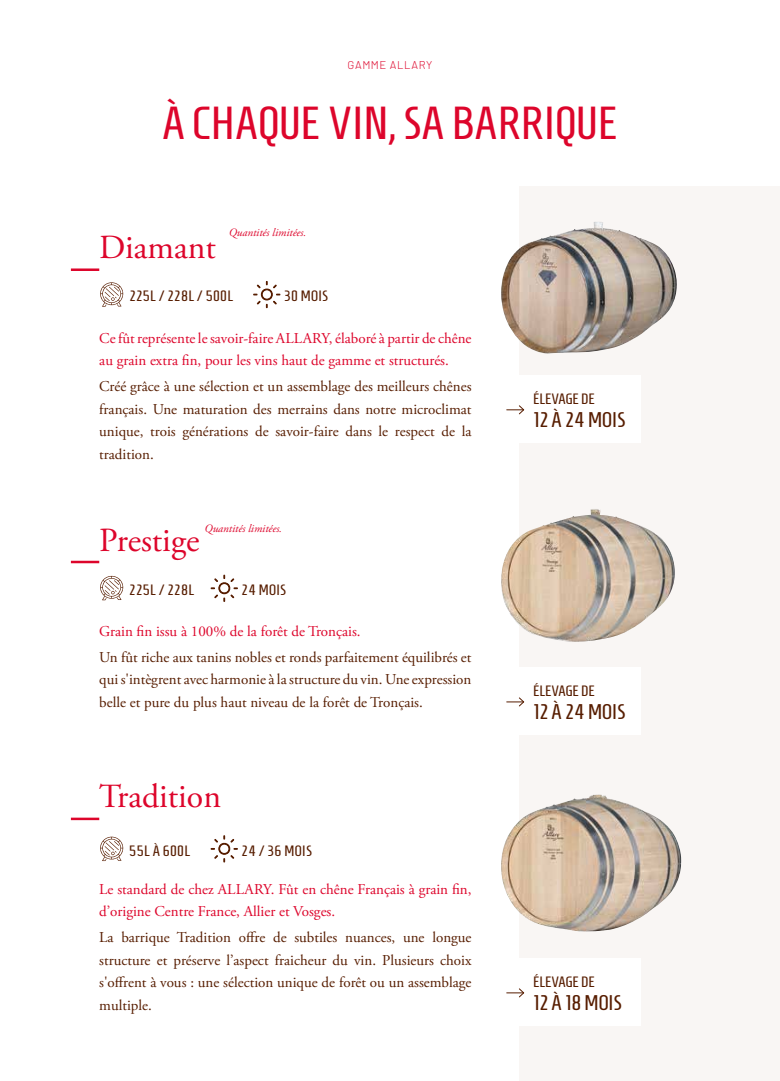
<style>
.page{position:relative;width:780px;height:1081px;background:#fff}
.page>*{position:absolute;margin:0;border:0;box-sizing:border-box;transform-origin:0 0}
.t1{font:46.25px "Homenaje";letter-spacing:.01em;color:#dd052b}
.t2{font:33.75px "Adobe Garamond Pro";color:#dd052b}
.t3{font:21.25px "Homenaje";color:#571d00}
.t4{font:15px/22.5px "Adobe Garamond Pro";color:#571d00;text-align:justify}
.t5{font:15px/22.5px "Adobe Garamond Pro";color:#dd052b}
.t6{font:15px "Homenaje";letter-spacing:.02em;color:#571d00}
.t7{font:15px "Homenaje";color:#571d00}
.t8{font:italic 11.25px "Adobe Garamond Pro";color:#dd052b}
.t9{font:300 11.25px "Barlow";letter-spacing:.05em;color:#dd052b}
</style>
<div class="page">
<div style="left:519px;top:187px;width:261px;height:894px;background:#f9f6f4"></div>
<svg style="left:100px;top:282px;width:23px;height:25px"></svg>
<svg style="left:100px;top:576px;width:23px;height:24px"></svg>
<svg style="left:100px;top:836px;width:23px;height:25px"></svg>
<hr style="left:71px;top:268px;width:28px;height:3px;background:#dd052b">
<hr style="left:71px;top:561px;width:28px;height:2px;background:#dd052b">
<hr style="left:71px;top:817px;width:28px;height:3px;background:#dd052b">
<svg style="left:253px;top:281px;width:27px;height:27px"></svg>
<svg style="left:211px;top:575px;width:26px;height:26px"></svg>
<svg style="left:211px;top:835px;width:26px;height:27px"></svg>
<div style="left:497px;top:375px;width:143px;height:67px;background:#fff"></div>
<div style="left:497px;top:667px;width:143px;height:67px;background:#fff"></div>
<div style="left:497px;top:958px;width:143px;height:67px;background:#fff"></div>
<svg style="left:506px;top:405px;width:18px;height:10px"></svg>
<svg style="left:506px;top:697px;width:18px;height:10px"></svg>
<svg style="left:506px;top:988px;width:18px;height:10px"></svg>
<img style="left:501px;top:794px;width:180px;height:137px">
<img style="left:501px;top:509px;width:173px;height:133px">
<img style="left:501px;top:222px;width:175px;height:131px">
<p class="t9" style="left:347px;top:57px;width:86px">GAMME ALLARY</p>
<h1 class="t1" style="left:162px;top:98px;width:457px">À CHAQUE VIN, SA BARRIQUE</h1>
<h2 class="t2" style="left:99px;top:227px;width:118px">Diamant</h2>
<p class="t8" style="left:229px;top:226px;width:79px">Quantités limitées.</p>
<p class="t6" style="left:129px;top:288px;width:105px">225L / 228L / 500L</p>
<p class="t6" style="left:284px;top:288px;width:45px">30 MOIS</p>
<p class="t5" style="left:99px;top:327px;width:374px">Ce fût représente le savoir-faire ALLARY, élaboré à partir de chêne au grain extra fin, pour les vins haut de gamme et structurés.</p>
<p class="t4" style="left:99px;top:376px;width:374px">Créé grâce à une sélection et un assemblage des meilleurs chênes français. Une maturation des merrains dans notre microclimat unique, trois générations de savoir-faire dans le respect de la tradition.</p>
<p class="t8" style="left:204px;top:522px;width:79px">Quantités limitées.</p>
<h2 class="t2" style="left:99px;top:520px;width:102px">Prestige</h2>
<p class="t6" style="left:129px;top:581px;width:66px">225L / 228L</p>
<p class="t6" style="left:241px;top:581px;width:46px">24 MOIS</p>
<p class="t5" style="left:99px;top:620px;width:263px">Grain fin issu à 100% de la forêt de Tronçais.</p>
<p class="t4" style="left:99px;top:646px;width:374px">Un fût riche aux tanins nobles et ronds parfaitement équilibrés et qui s'intègrent avec harmonie à la structure du vin. Une expression belle et pure du plus haut niveau de la forêt de Tronçais.</p>
<h2 class="t2" style="left:99px;top:776px;width:123px">Tradition</h2>
<p class="t6" style="left:129px;top:842px;width:62px">55L À 600L</p>
<p class="t5" style="left:99px;top:878px;width:374px">Le standard de chez ALLARY. Fût en chêne Français à grain fin, d’origine Centre France, Allier et Vosges.</p>
<p class="t4" style="left:99px;top:927px;width:374px">La barrique Tradition offre de subtiles nuances, une longue structure et préserve l’aspect fraicheur du vin. Plusieurs choix s'offrent à vous : une sélection unique de forêt ou un assemblage multiple.</p>
<p class="t6" style="left:241px;top:842px;width:72px">24 / 36 MOIS</p>
<p class="t7" style="left:533px;top:391px;width:63px">ÉLEVAGE DE</p>
<h3 class="t3" style="left:533px;top:408px;width:94px">12 À 24 MOIS</h3>
<p class="t7" style="left:533px;top:683px;width:63px">ÉLEVAGE DE</p>
<h3 class="t3" style="left:533px;top:700px;width:94px">12 À 24 MOIS</h3>
<p class="t7" style="left:533px;top:974px;width:63px">ÉLEVAGE DE</p>
<h3 class="t3" style="left:533px;top:991px;width:90px">12 À 18 MOIS</h3>
</div>
